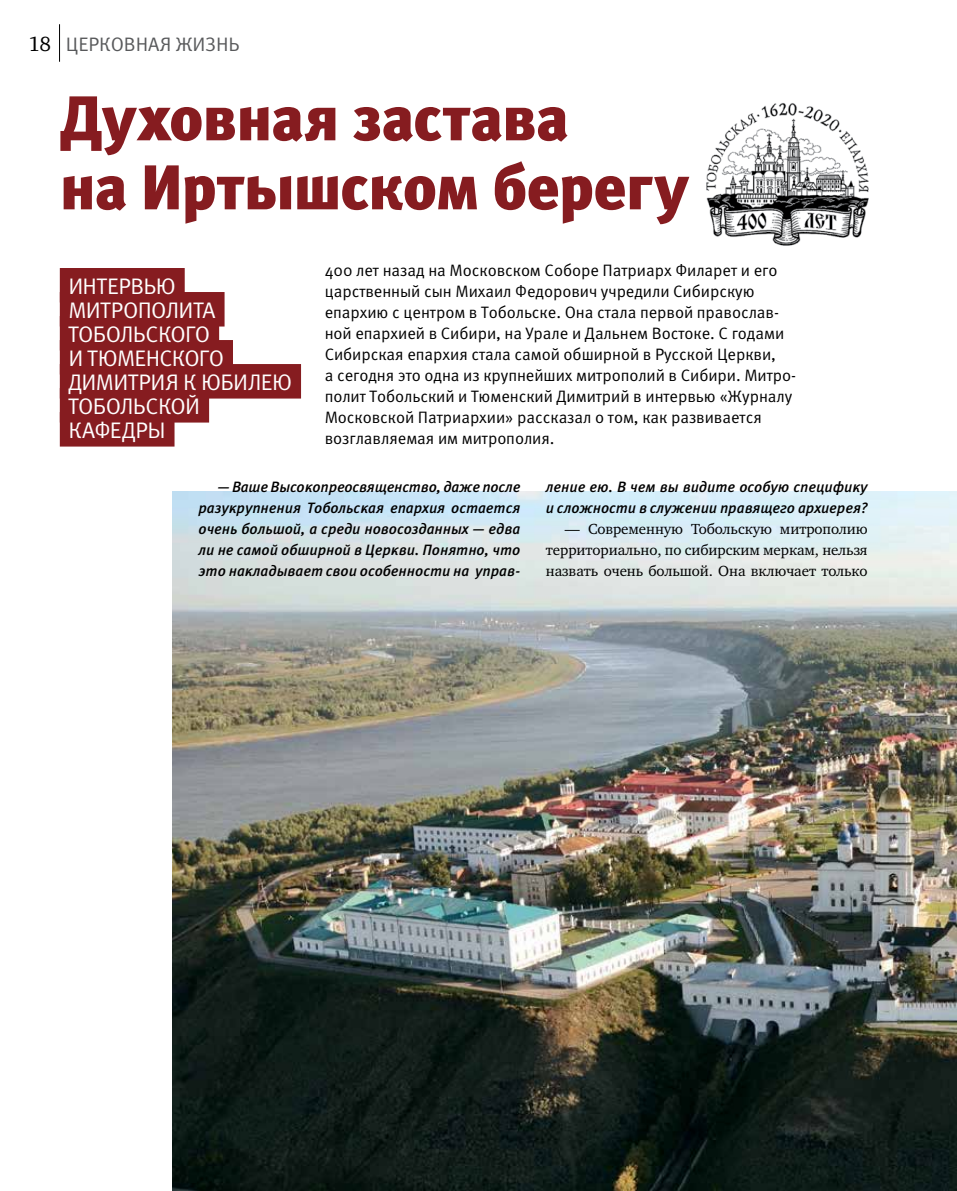
<style>
.page{position:relative;width:957px;height:1191px;background:#fff}
.page>*{position:absolute;margin:0;border:0;box-sizing:border-box;transform-origin:0 0}
.t1{font:900 63px/69px "Meta Pro";letter-spacing:-.02em;color:#861c20}
.t2{font:22.5px/24px "Meta Pro";letter-spacing:-.03em;color:#fff}
.t3{font:19.5px "Meta Pro";letter-spacing:-.005em;color:#58595b}
.t4{font:16.5px/21px "Meta Pro";letter-spacing:-.005em;color:#000}
.t5{font:italic 500 15px/21px "Meta Pro";letter-spacing:-.005em;color:#000;text-align:justify}
.t6{font:15px/21px "Charter ITC";letter-spacing:-.005em;color:#000;text-align:justify}
.s1{font-family:"Charter ITC";font-size:21px;color:#000}
</style>
<div class="page">
<hr style="left:59px;top:24px;width:1px;height:38px;background:#000">
<img style="left:173px;top:492px;width:784px;height:699px">
<img style="left:706px;top:103px;width:163px;height:143px">
<div style="left:60px;top:268px;width:125px;height:34px;background:#861c20"></div>
<div style="left:60px;top:292px;width:164px;height:34px;background:#861c20"></div>
<div style="left:60px;top:316px;width:159px;height:34px;background:#861c20"></div>
<div style="left:60px;top:340px;width:173px;height:34px;background:#861c20"></div>
<div style="left:60px;top:364px;width:241px;height:34px;background:#861c20"></div>
<div style="left:60px;top:388px;width:149px;height:34px;background:#861c20"></div>
<div style="left:60px;top:412px;width:114px;height:34px;background:#861c20"></div>
<p class="t3" style="left:28px;top:32px;width:213px"><span class="s1">18</span> ЦЕРКОВНАЯ ЖИЗНЬ</p>
<h1 class="t1" style="left:60px;top:86px;width:631px">Духовная застава<br>на Иртышском берегу</h1>
<h2 class="t2" style="left:68px;top:275px;width:225px">ИНТЕРВЬЮ<br>МИТРОПОЛИТА<br>ТОБОЛЬСКОГО<br>И ТЮМЕНСКОГО<br>ДИМИТРИЯ К ЮБИЛЕЮ<br>ТОБОЛЬСКОЙ<br>КАФЕДРЫ</h2>
<p class="t4" style="left:325px;top:260px;width:473px">400 лет назад на Московском Соборе Патриарх Филарет и его царственный сын Михаил Федорович учредили Сибирскую епархию с центром в Тобольске. Она стала первой православ&shy;ной епархией в Сибири, на Урале и Дальнем Востоке. С годами Сибирская епархия стала самой обширной в Русской Церкви,<br>а сегодня это одна из крупнейших митрополий в Сибири. Митро&shy;полит Тобольский и Тюменский Димитрий в интервью «Журналу Московской Патриархии» рассказал о том, как развивается возглавляемая им митрополия.</p>
<p class="t5" style="left:198px;top:477px;width:323px;text-indent:19px">— Ваше Высокопреосвященство, даже после разукрупнения Тобольская епархия остается очень большой, а среди новосозданных — едва ли не самой обширной в Церкви. Понятно, что это накладывает свои особенности на управ-</p>
<p class="t5" style="left:546px;top:477px;width:323px">ление ею. В чем вы видите особую специфику и сложности в служении правящего архиерея?</p>
<p class="t6" style="left:546px;top:518px;width:323px;text-indent:19px">— Современную Тобольскую митрополию территориально, по сибирским меркам, нельзя назвать очень большой. Она включает только</p>
</div>
